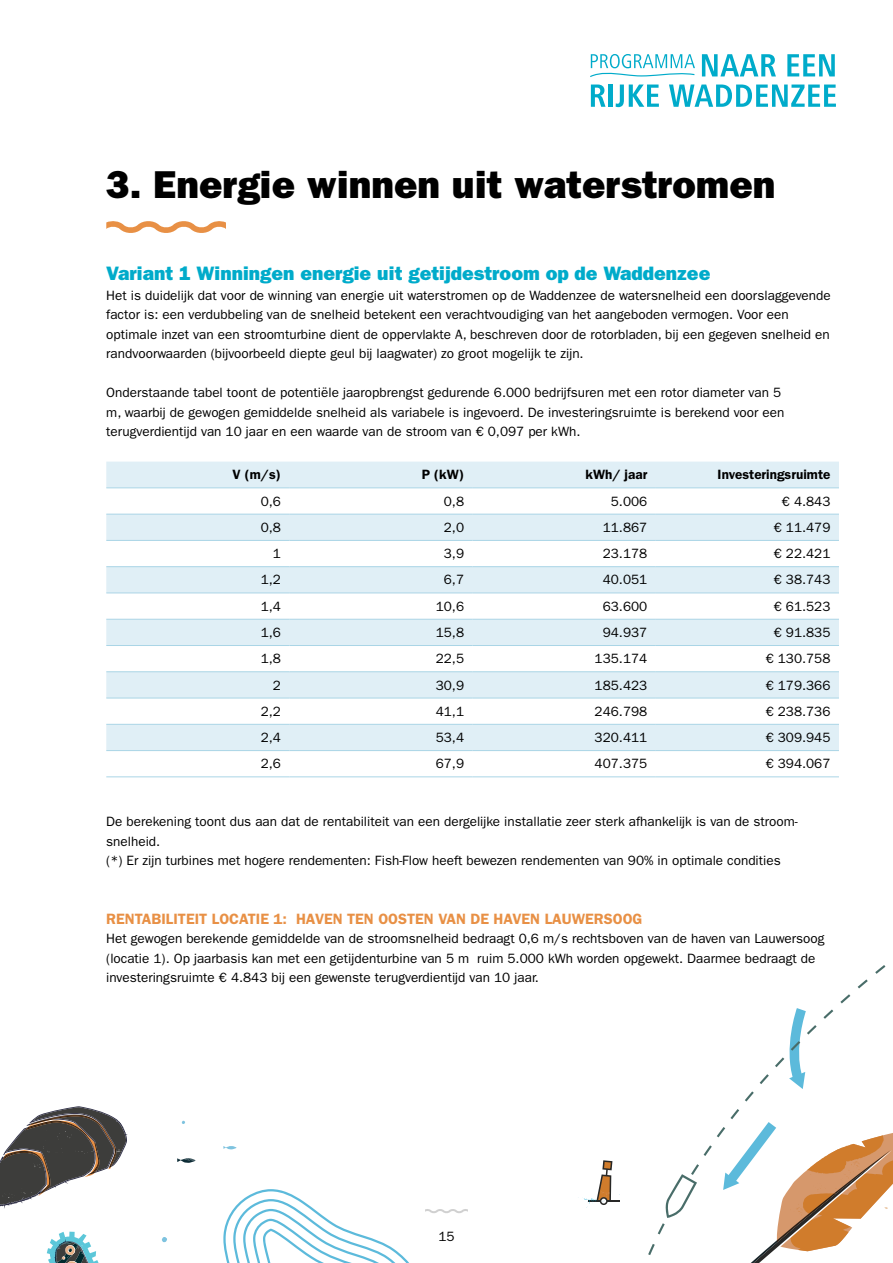
<style>
.page{position:relative;width:893px;height:1263px;background:#fff}
.page>*{position:absolute;margin:0;border:0;box-sizing:border-box;transform-origin:0 0}
.H1_Koptekst_26___30{font:39px "ITC Franklin Gothic Std Hvy";color:#000}
.H2_Tussenkop_13{font:19.5px "ITC Franklin Gothic Std Hvy";color:#00abca}
.H3_Tussenkop_10{font:600 15px "ITC Franklin Gothic Std";color:#e89045}
.Celstijl{font:13.5px/19.5px "ITC Franklin Gothic Std";color:#000}
.Celstijl_heavy{font:600 13.5px "ITC Franklin Gothic Std";color:#000}
</style>
<div class="page">
<svg style="left:702px;top:54px;width:74px;height:22px"></svg>
<svg style="left:787px;top:54px;width:48px;height:22px"></svg>
<svg style="left:591px;top:85px;width:14px;height:22px"></svg>
<hr style="left:609px;top:85px;width:4px;height:22px;background:#00abca">
<svg style="left:616px;top:85px;width:43px;height:22px"></svg>
<svg style="left:669px;top:85px;width:167px;height:22px"></svg>
<svg style="left:590px;top:54px;width:105px;height:23px"></svg>
<svg style="left:106px;top:221px;width:120px;height:12px"></svg>
<svg style="left:0;top:1106px;width:128px;height:103px"></svg>
<svg style="left:648px;top:965px;width:238px;height:290px"></svg>
<svg style="left:665px;top:1174px;width:32px;height:44px"></svg>
<svg style="left:578px;top:1160px;width:42px;height:48px"></svg>
<svg style="left:723px;top:1122px;width:170px;height:141px"></svg>
<svg style="left:177px;top:1158px;width:19px;height:5px"></svg>
<svg style="left:223px;top:1146px;width:14px;height:4px"></svg>
<svg style="left:162px;top:1237px;width:5px;height:5px"></svg>
<svg style="left:47px;top:1232px;width:52px;height:31px"></svg>
<svg style="left:223px;top:1189px;width:245px;height:74px"></svg>
<svg style="left:106px;top:462px;width:733px;height:288px;fill:#e0eff6"></svg>
<hr style="left:106px;top:488px;width:183px;height:1px;background:#aad5e6">
<hr style="left:289px;top:488px;width:184px;height:1px;background:#aad5e6">
<hr style="left:473px;top:488px;width:183px;height:1px;background:#aad5e6">
<hr style="left:656px;top:488px;width:183px;height:1px;background:#aad5e6">
<hr style="left:106px;top:514px;width:183px;height:1px;background:#aad5e6">
<hr style="left:289px;top:514px;width:184px;height:1px;background:#aad5e6">
<hr style="left:473px;top:514px;width:183px;height:1px;background:#aad5e6">
<hr style="left:656px;top:514px;width:183px;height:1px;background:#aad5e6">
<hr style="left:106px;top:540px;width:183px;height:1px;background:#aad5e6">
<hr style="left:289px;top:540px;width:184px;height:1px;background:#aad5e6">
<hr style="left:473px;top:540px;width:183px;height:1px;background:#aad5e6">
<hr style="left:656px;top:540px;width:183px;height:1px;background:#aad5e6">
<hr style="left:106px;top:566px;width:183px;height:1px;background:#aad5e6">
<hr style="left:289px;top:566px;width:184px;height:1px;background:#aad5e6">
<hr style="left:473px;top:566px;width:183px;height:1px;background:#aad5e6">
<hr style="left:656px;top:566px;width:183px;height:1px;background:#aad5e6">
<hr style="left:106px;top:593px;width:183px;height:1px;background:#aad5e6">
<hr style="left:289px;top:593px;width:184px;height:1px;background:#aad5e6">
<hr style="left:473px;top:593px;width:183px;height:1px;background:#aad5e6">
<hr style="left:656px;top:593px;width:183px;height:1px;background:#aad5e6">
<hr style="left:106px;top:619px;width:183px;height:1px;background:#aad5e6">
<hr style="left:289px;top:619px;width:184px;height:1px;background:#aad5e6">
<hr style="left:473px;top:619px;width:183px;height:1px;background:#aad5e6">
<hr style="left:656px;top:619px;width:183px;height:1px;background:#aad5e6">
<hr style="left:106px;top:645px;width:183px;height:1px;background:#aad5e6">
<hr style="left:289px;top:645px;width:184px;height:1px;background:#aad5e6">
<hr style="left:473px;top:645px;width:183px;height:1px;background:#aad5e6">
<hr style="left:656px;top:645px;width:183px;height:1px;background:#aad5e6">
<hr style="left:106px;top:671px;width:183px;height:1px;background:#aad5e6">
<hr style="left:289px;top:671px;width:184px;height:1px;background:#aad5e6">
<hr style="left:473px;top:671px;width:183px;height:1px;background:#aad5e6">
<hr style="left:656px;top:671px;width:183px;height:1px;background:#aad5e6">
<hr style="left:106px;top:698px;width:183px;height:1px;background:#aad5e6">
<hr style="left:289px;top:698px;width:184px;height:1px;background:#aad5e6">
<hr style="left:473px;top:698px;width:183px;height:1px;background:#aad5e6">
<hr style="left:656px;top:698px;width:183px;height:1px;background:#aad5e6">
<hr style="left:106px;top:724px;width:183px;height:1px;background:#aad5e6">
<hr style="left:289px;top:724px;width:184px;height:1px;background:#aad5e6">
<hr style="left:473px;top:724px;width:183px;height:1px;background:#aad5e6">
<hr style="left:656px;top:724px;width:183px;height:1px;background:#aad5e6">
<hr style="left:106px;top:750px;width:183px;height:1px;background:#aad5e6">
<hr style="left:289px;top:750px;width:184px;height:1px;background:#aad5e6">
<hr style="left:473px;top:750px;width:183px;height:1px;background:#aad5e6">
<hr style="left:656px;top:750px;width:183px;height:1px;background:#aad5e6">
<hr style="left:106px;top:777px;width:183px;height:1px;background:#aad5e6">
<hr style="left:289px;top:777px;width:184px;height:1px;background:#aad5e6">
<hr style="left:473px;top:777px;width:183px;height:1px;background:#aad5e6">
<hr style="left:656px;top:777px;width:183px;height:1px;background:#aad5e6">
<h1 class="H1_Koptekst_26___30" style="left:106px;top:161px;width:671px">3. Energie winnen uit waterstromen</h1>
<p class="H2_Tussenkop_13" style="left:106px;top:262px;width:606px">Variant 1 Winningen energie uit getijdestroom op de Waddenzee</p>
<p class="Celstijl" style="left:106px;top:285px;width:726px">Het is duidelijk dat voor de winning van energie uit waterstromen op de Waddenzee de watersnelheid een doorslaggevende factor is: een verdubbeling van de snelheid betekent een verachtvoudiging van het aangeboden vermogen. Voor een optimale inzet van een stroomturbine dient de oppervlakte A, beschreven door de rotorbladen, bij een gegeven snelheid en randvoorwaarden (bijvoorbeeld diepte geul bij laagwater) zo groot mogelijk te zijn.</p>
<p class="Celstijl" style="left:106px;top:383px;width:680px">Onderstaande tabel toont de potentiële jaaropbrengst gedurende 6.000 bedrijfsuren met een rotor diameter van 5 m, waarbij de gewogen gemiddelde snelheid als variabele is ingevoerd. De investeringsruimte is berekend voor een terugverdientijd van 10 jaar en een waarde van de stroom van € 0,097 per kWh.</p>
<p class="Celstijl_heavy" style="left:233px;top:467px;width:50px">V (m/s)</p>
<p class="Celstijl_heavy" style="left:422px;top:467px;width:44px">P (kW)</p>
<p class="Celstijl_heavy" style="left:585px;top:467px;width:63px">kWh/ jaar</p>
<p class="Celstijl_heavy" style="left:718px;top:467px;width:114px">Investeringsruimte</p>
<p class="Celstijl" style="left:261px;top:491px;width:22px">0,6</p>
<p class="Celstijl" style="left:444px;top:491px;width:22px">0,8</p>
<p class="Celstijl" style="left:611px;top:491px;width:38px">5.006</p>
<p class="Celstijl" style="left:782px;top:491px;width:50px">€ 4.843</p>
<p class="Celstijl" style="left:261px;top:518px;width:22px">0,8</p>
<p class="Celstijl" style="left:444px;top:518px;width:22px">2,0</p>
<p class="Celstijl" style="left:603px;top:518px;width:46px">11.867</p>
<p class="Celstijl" style="left:774px;top:518px;width:58px">€ 11.479</p>
<p class="Celstijl" style="left:273px;top:544px;width:10px">1</p>
<p class="Celstijl" style="left:444px;top:544px;width:22px">3,9</p>
<p class="Celstijl" style="left:603px;top:544px;width:46px">23.178</p>
<p class="Celstijl" style="left:774px;top:544px;width:58px">€ 22.421</p>
<p class="Celstijl" style="left:261px;top:570px;width:22px">1,2</p>
<p class="Celstijl" style="left:444px;top:570px;width:22px">6,7</p>
<p class="Celstijl" style="left:603px;top:570px;width:46px">40.051</p>
<p class="Celstijl" style="left:774px;top:570px;width:58px">€ 38.743</p>
<p class="Celstijl" style="left:261px;top:596px;width:22px">1,4</p>
<p class="Celstijl" style="left:436px;top:596px;width:30px">10,6</p>
<p class="Celstijl" style="left:603px;top:596px;width:46px">63.600</p>
<p class="Celstijl" style="left:774px;top:596px;width:58px">€ 61.523</p>
<p class="Celstijl" style="left:261px;top:623px;width:22px">1,6</p>
<p class="Celstijl" style="left:436px;top:623px;width:30px">15,8</p>
<p class="Celstijl" style="left:603px;top:623px;width:46px">94.937</p>
<p class="Celstijl" style="left:774px;top:623px;width:58px">€ 91.835</p>
<p class="Celstijl" style="left:261px;top:649px;width:22px">1,8</p>
<p class="Celstijl" style="left:436px;top:649px;width:30px">22,5</p>
<p class="Celstijl" style="left:595px;top:649px;width:54px">135.174</p>
<p class="Celstijl" style="left:766px;top:649px;width:66px">€ 130.758</p>
<p class="Celstijl" style="left:273px;top:675px;width:10px">2</p>
<p class="Celstijl" style="left:436px;top:675px;width:30px">30,9</p>
<p class="Celstijl" style="left:595px;top:675px;width:54px">185.423</p>
<p class="Celstijl" style="left:766px;top:675px;width:66px">€ 179.366</p>
<p class="Celstijl" style="left:261px;top:701px;width:22px">2,2</p>
<p class="Celstijl" style="left:436px;top:701px;width:30px">41,1</p>
<p class="Celstijl" style="left:595px;top:701px;width:54px">246.798</p>
<p class="Celstijl" style="left:766px;top:701px;width:66px">€ 238.736</p>
<p class="Celstijl" style="left:261px;top:728px;width:22px">2,4</p>
<p class="Celstijl" style="left:436px;top:728px;width:30px">53,4</p>
<p class="Celstijl" style="left:595px;top:728px;width:54px">320.411</p>
<p class="Celstijl" style="left:766px;top:728px;width:66px">€ 309.945</p>
<p class="Celstijl" style="left:261px;top:754px;width:22px">2,6</p>
<p class="Celstijl" style="left:436px;top:754px;width:30px">67,9</p>
<p class="Celstijl" style="left:595px;top:754px;width:54px">407.375</p>
<p class="Celstijl" style="left:766px;top:754px;width:66px">€ 394.067</p>
<p class="Celstijl" style="left:106px;top:812px;width:693px">De berekening toont dus aan dat de rentabiliteit van een dergelijke installatie zeer sterk afhankelijk is van de stroom&shy;snelheid.</p>
<p class="Celstijl" style="left:106px;top:851px;width:676px">(*) Er zijn turbines met hogere rendementen: Fish-Flow heeft bewezen rendementen van 90% in optimale condities</p>
<h3 class="H3_Tussenkop_10" style="left:106px;top:910px;width:538px">RENTABILITEIT LOCATIE 1: HAVEN TEN OOSTEN VAN DE HAVEN LAUWERSOOG</h3>
<p class="Celstijl" style="left:106px;top:929px;width:720px">Het gewogen berekende gemiddelde van de stroomsnelheid bedraagt 0,6 m/s rechtsboven van de haven van Lauwersoog (locatie 1). Op jaarbasis kan met een getijdenturbine van 5 m ruim 5.000 kWh worden opgewekt. Daarmee bedraagt de investeringsruimte € 4.843 bij een gewenste terugverdientijd van 10 jaar.</p>
<p class="Celstijl" style="left:438px;top:1226px;width:18px">15</p>
</div>
